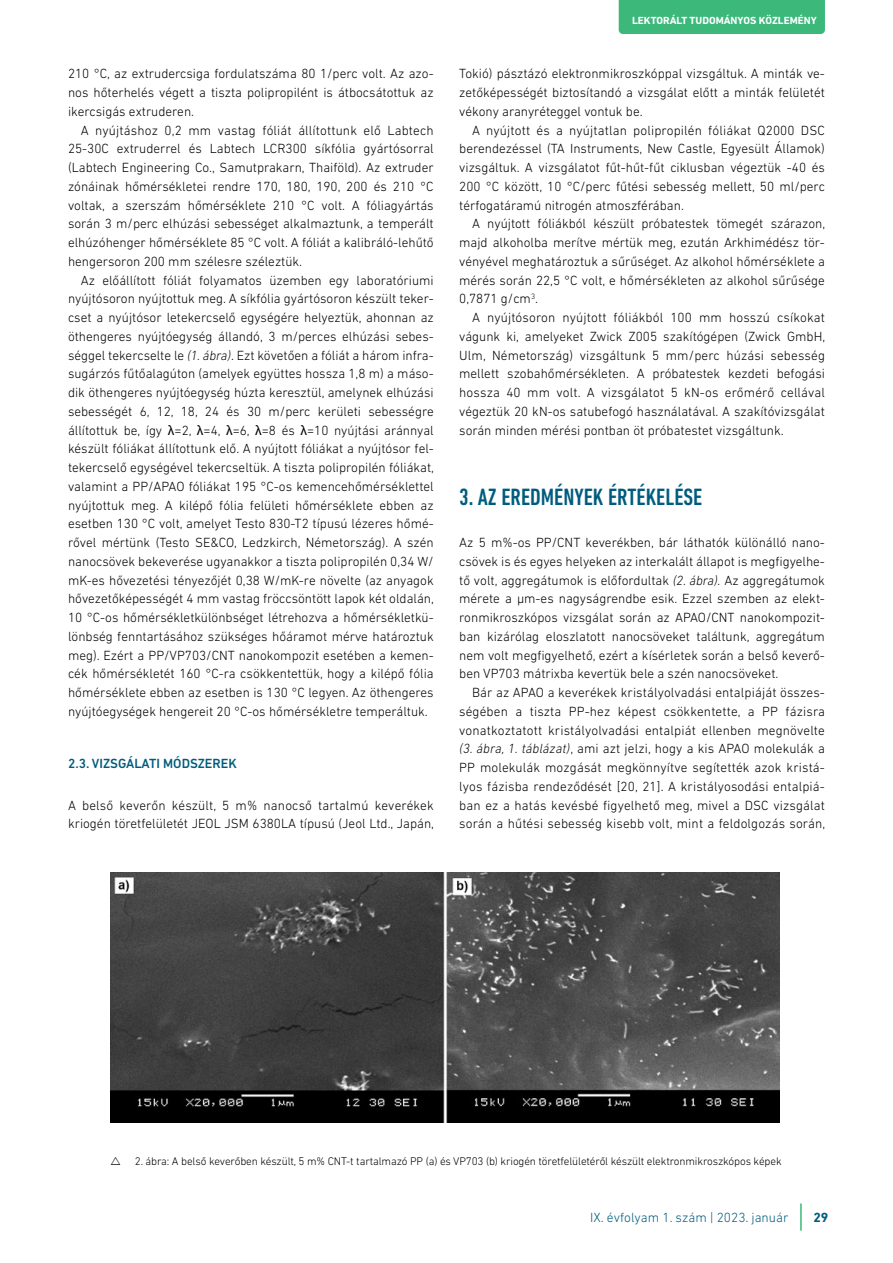
<style>
.page{position:relative;width:893px;height:1263px;background:#fff}
.page>*{position:absolute;margin:0;border:0;box-sizing:border-box;transform-origin:0 0}
.t1{font:500 condensed 24px "DIN Next LT Pro";color:#005c7e}
.t2{font:300 13.5px/18.8px "DIN Next LT Pro";color:#000;text-align:justify}
.t3{font:300 13.5px "DIN Next LT Pro";color:#005c7e}
.t4{font:500 13.5px "DIN Next LT Pro";color:#005c7e}
.t5{font:700 13.5px "DIN Next LT Pro";color:#005c7e}
.t6{font:300 11.25px "DIN Next LT Pro";letter-spacing:-.01em;color:#000}
.t7{font:700 10.5px "DIN Next LT Pro";color:#fff}
.s1{font-style:italic}
.s2{font-family:"Microsoft Sans Serif";font-weight:400}
</style>
<div class="page">
<hr style="left:800px;top:1203px;width:2px;height:28px;background:#3bb87a">
<div style="left:619px;top:0;width:206px;height:34px;background:#3bb87a"></div>
<img style="left:110px;top:873px;width:670px;height:249px">
<p class="t2" style="left:68px;top:64px;width:367px">210 °C, az extrudercsiga fordulatszáma 80 1/perc volt. Az azo&shy;nos hőterhelés végett a tiszta polipropilént is átbocsátottuk az ikercsigás extruderen.</p>
<p class="t2" style="left:68px;top:120px;width:367px;text-indent:13px">A nyújtáshoz 0,2 mm vastag fóliát állítottunk elő Labtech 25-30C extruderrel és Labtech LCR300 síkfólia gyártósorral (Labtech Engineering Co., Samutprakarn, Thaiföld). Az extruder zónáinak hőmérsékletei rendre 170, 180, 190, 200 és 210 °C voltak, a szerszám hőmérséklete 210 °C volt. A fóliagyártás során 3 m/perc elhúzási sebességet alkalmaztunk, a temperált elhúzóhenger hőmérséklete 85 °C volt. A fóliát a kalibráló-lehűtő hengersoron 200 mm szélesre széleztük.</p>
<p class="t2" style="left:68px;top:270px;width:367px;text-indent:13px">Az előállított fóliát folyamatos üzemben egy laboratóriumi nyújtósoron nyújtottuk meg. A síkfólia gyártósoron készült teker&shy;cset a nyújtósor letekercselő egységére helyeztük, ahonnan az öthengeres nyújtóegység állandó, 3 m/perces elhúzási sebes&shy;séggel tekercselte le <span class="s1">(1. ábra)</span>. Ezt követően a fóliát a három infra&shy;sugárzós fűtőalagúton (amelyek együttes hossza 1,8 m) a máso&shy;dik öthengeres nyújtóegység húzta keresztül, amelynek elhúzási sebességét 6, 12, 18, 24 és 30 m/perc kerületi sebességre állítottuk be, így <span class="s2">λ</span>=2, <span class="s2">λ</span>=4, <span class="s2">λ</span>=6, <span class="s2">λ</span>=8 és <span class="s2">λ</span>=10 nyújtási aránnyal készült fóliákat állítottunk elő. A nyújtott fóliákat a nyújtósor fel&shy;tekercselő egységével tekercseltük. A tiszta polipropilén fóliákat, valamint a PP/APAO fóliákat 195 °C-os kemencehőmérséklettel nyújtottuk meg. A kilépő fólia felületi hőmérséklete ebben az esetben 130 °C volt, amelyet Testo 830-T2 típusú lézeres hőmé&shy;rővel mértünk (Testo SE&amp;CO, Ledzkirch, Németország). A szén nanocsövek bekeverése ugyanakkor a tiszta polipropilén 0,34 W/ mK-es hővezetési tényezőjét 0,38 W/mK-re növelte (az anyagok hővezetőképességét 4 mm vastag fröccsöntött lapok két oldalán, 10 °C-os hőmérsékletkülönbséget létrehozva a hőmérsékletkü&shy;lönbség fenntartásához szükséges hőáramot mérve határoztuk meg). Ezért a PP/VP703/CNT nanokompozit esetében a kemen&shy;cék hőmérsékletét 160 °C-ra csökkentettük, hogy a kilépő fólia hőmérséklete ebben az esetben is 130 °C legyen. Az öthengeres nyújtóegységek hengereit 20 °C-os hőmérsékletre temperáltuk.</p>
<p class="t4" style="left:68px;top:756px;width:170px">2.3. VIZSGÁLATI MÓDSZEREK</p>
<p class="t2" style="left:68px;top:795px;width:368px">A belső keverőn készült, 5 m% nanocső tartalmú keverékek kriogén töretfelületét JEOL JSM 6380LA típusú (Jeol Ltd., Japán,</p>
<p class="t7" style="left:632px;top:14px;width:186px">LEKTORÁLT TUDOMÁNYOS KÖZLEMÉNY</p>
<p class="t2" style="left:459px;top:64px;width:367px">Tokió) pásztázó elektronmikroszkóppal vizsgáltuk. A minták ve&shy;zetőképességét biztosítandó a vizsgálat előtt a minták felületét vékony aranyréteggel vontuk be.</p>
<p class="t2" style="left:459px;top:120px;width:367px;text-indent:13px">A nyújtott és a nyújtatlan polipropilén fóliákat Q2000 DSC berendezéssel (TA Instruments, New Castle, Egyesült Államok) vizsgáltuk. A vizsgálatot fűt-hűt-fűt ciklusban végeztük -40 és 200 °C között, 10 °C/perc fűtési sebesség mellett, 50 ml/perc térfogatáramú nitrogén atmoszférában.</p>
<p class="t2" style="left:459px;top:214px;width:367px;text-indent:13px">A nyújtott fóliákból készült próbatestek tömegét szárazon, majd alkoholba merítve mértük meg, ezután Arkhimédész tör&shy;vényével meghatároztuk a sűrűséget. Az alkohol hőmérséklete a mérés során 22,5 °C volt, e hőmérsékleten az alkohol sűrűsége 0,7871 g/cm<sup>3</sup>.</p>
<p class="t2" style="left:459px;top:308px;width:367px;text-indent:13px">A nyújtósoron nyújtott fóliákból 100 mm hosszú csíkokat vágunk ki, amelyeket Zwick Z005 szakítógépen (Zwick GmbH, Ulm, Németország) vizsgáltunk 5 mm/perc húzási sebesség mellett szobahőmérsékleten. A próbatestek kezdeti befogási hossza 40 mm volt. A vizsgálatot 5 kN-os erőmérő cellával végeztük 20 kN-os satubefogó használatával. A szakítóvizsgálat során minden mérési pontban öt próbatestet vizsgáltunk.</p>
<h1 class="t1" style="left:459px;top:484px;width:245px">3. AZ EREDMÉNYEK ÉRTÉKELÉSE</h1>
<p class="t2" style="left:459px;top:533px;width:367px">Az 5 m%-os PP/CNT keverékben, bár láthatók különálló nano&shy;csövek is és egyes helyeken az interkalált állapot is megfigyelhe&shy;tő volt, aggregátumok is előfordultak <span class="s1">(2. ábra).</span> Az aggregátumok mérete a μm-es nagyságrendbe esik. Ezzel szemben az elekt&shy;ronmikroszkópos vizsgálat során az APAO/CNT nanokompozit&shy;ban kizárólag eloszlatott nanocsöveket találtunk, aggregátum nem volt megfigyelhető, ezért a kísérletek során a belső keverő&shy;ben VP703 mátrixba kevertük bele a szén nanocsöveket.</p>
<p class="t2" style="left:459px;top:683px;width:367px;text-indent:13px">Bár az APAO a keverékek kristályolvadási entalpiáját összes&shy;ségében a tiszta PP-hez képest csökkentette, a PP fázisra vonatkoztatott kristályolvadási entalpiát ellenben megnövelte <span class="s1">(3. ábra, 1. táblázat)</span>, ami azt jelzi, hogy a kis APAO molekulák a PP molekulák mozgását megkönnyítve segítették azok kristá&shy;lyos fázisba rendeződését [20, 21]. A kristályosodási entalpiá&shy;ban ez a hatás kevésbé figyelhető meg, mivel a DSC vizsgálat során a hűtési sebesség kisebb volt, mint a feldolgozás során,</p>
<p class="t6" style="left:135px;top:1155px;width:648px">2. ábra: A belső keverőben készült, 5 m% CNT-t tartalmazó PP (a) és VP703 (b) kriogén töretfelületéről készült elektronmikroszkópos képek</p>
<p class="t3" style="left:590px;top:1210px;width:200px">IX. évfolyam 1. szám | 2023. január</p>
<p class="t5" style="left:813px;top:1210px;width:17px">29</p>
</div>
